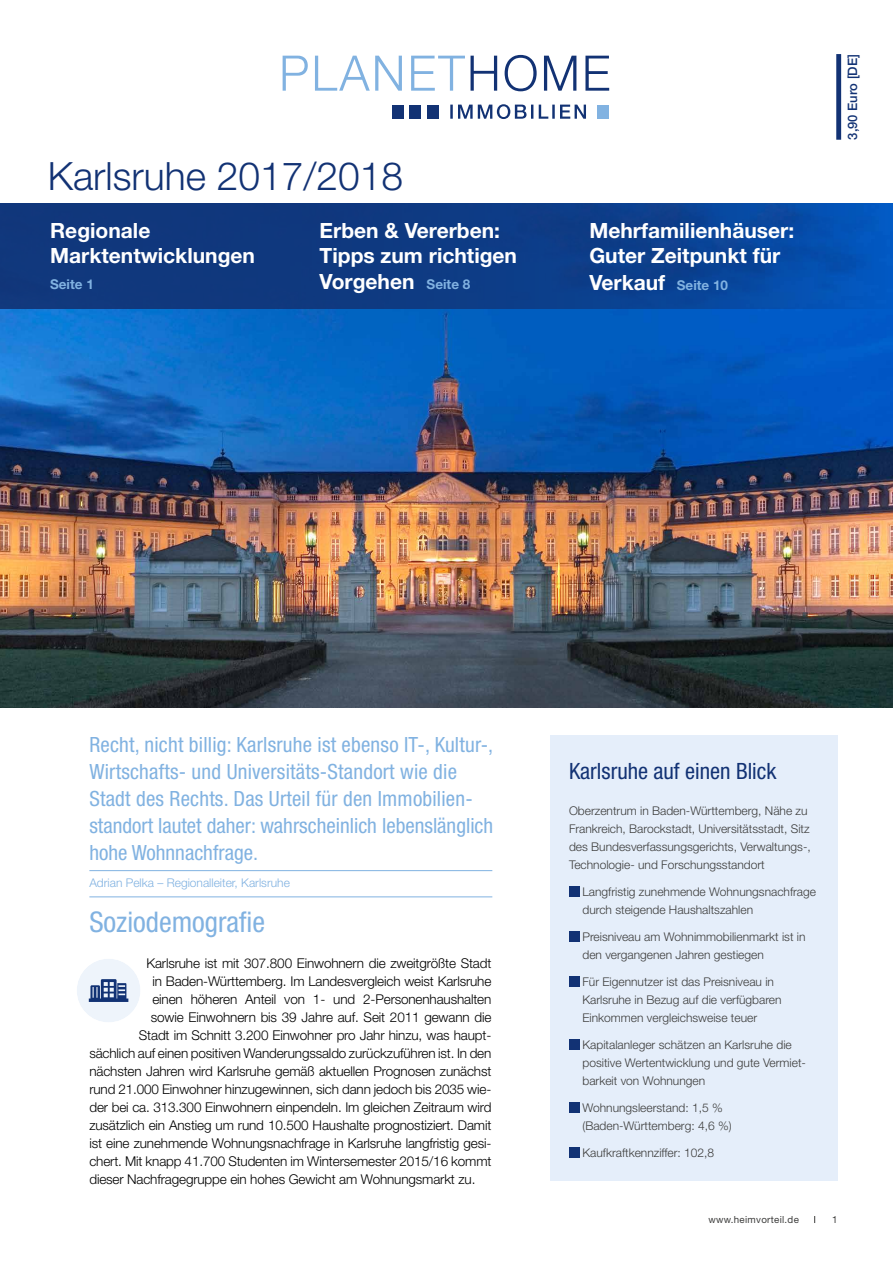
<style>
.page{position:relative;width:893px;height:1263px;background:#fff}
.page>*{position:absolute;margin:0;border:0;box-sizing:border-box;transform-origin:0 0}
.t1{font:300 39px "Helvetica Neue LT Std";color:#123274}
.t2{font:condensed 28.5px "Helvetica Neue LT Std";color:#81b2e1}
.t3{font:condensed 22.5px "Helvetica Neue LT Std";color:#123274}
.t4{font:condensed 21px/27px "Helvetica Neue LT Std";letter-spacing:.01em;color:#81b2e1}
.t5{font:700 21px/25.7px "Helvetica Neue LT Std";color:#fff}
.t6{font:300 13.5px "Helvetica Neue LT Std";letter-spacing:-.01em;color:#000}
.t7{font:700 13.5px "Helvetica Neue LT Std";color:#81b2e1}
.t8{font:500 13.05px "Helvetica Neue LT Std";color:#123274}
.t9{font:300 12px/18px "Helvetica Neue LT Std";color:#3c3c3b}
.t10{font:300 12px "Helvetica Neue LT Std";color:#81b2e1}
.t11{font:9.75px "Helvetica Neue LT Std";letter-spacing:.03em;color:#3c3c3b}
.s1{font-size:13.5px;color:#81b2e1}
</style>
<div class="page">
<div style="left:77px;top:959px;width:63px;height:63px;background:#eef4fb;border-radius:50%"></div>
<svg style="left:89px;top:979px;width:39px;height:23px"></svg>
<div style="left:550px;top:735px;width:288px;height:446px;background:#e5eefa"></div>
<div style="left:569px;top:886px;width:10px;height:10px;background:#123274"></div>
<div style="left:569px;top:931px;width:10px;height:10px;background:#123274"></div>
<div style="left:569px;top:976px;width:10px;height:10px;background:#123274"></div>
<div style="left:569px;top:1039px;width:10px;height:10px;background:#123274"></div>
<div style="left:569px;top:1102px;width:10px;height:10px;background:#123274"></div>
<div style="left:569px;top:1147px;width:10px;height:10px;background:#123274"></div>
<hr style="left:89px;top:870px;width:403px;height:1px;background:#81b2e1">
<hr style="left:89px;top:896px;width:403px;height:1px;background:#81b2e1">
<img style="left:0;top:309px;width:893px;height:398px">
<div style="left:836px;top:54px;width:5px;height:86px;background:#123274"></div>
<svg style="left:471px;top:55px;width:138px;height:36px"></svg>
<svg style="left:283px;top:56px;width:182px;height:35px"></svg>
<div style="left:597px;top:105px;width:12px;height:14px;background:#81b2e1"></div>
<div style="left:392px;top:105px;width:12px;height:14px;background:#123274"></div>
<div style="left:409px;top:105px;width:12px;height:14px;background:#123274"></div>
<div style="left:427px;top:105px;width:12px;height:14px;background:#123274"></div>
<svg style="left:450px;top:104px;width:136px;height:15px"></svg>
<svg style="left:0;top:203px;width:893px;height:106px;background:#0c3e8b"></svg>
<h1 class="t1" style="left:48px;top:152px;width:357px">Karlsruhe 2017/2018</h1>
<h3 class="t5" style="left:320px;top:217px;width:199px">Erben &amp; Vererben:<br>Tipps zum richtigen<br>Vorgehen <span class="s1">Seite 8</span></h3>
<h3 class="t5" style="left:589px;top:217px;width:206px;line-height:26.1px">Mehrfamilienhäuser:<br>Guter Zeitpunkt für<br>Verkauf <span class="s1">Seite 10</span></h3>
<h3 class="t5" style="left:50px;top:217px;width:206px;line-height:25.2px">Regionale<br>Marktentwicklungen</h3>
<p class="t7" style="left:50px;top:276px;width:45px">Seite 1</p>
<p class="t8" style="left:845px;top:140px;width:87px;rotate:-90deg">3,90 Euro [DE]</p>
<h3 class="t4" style="left:89px;top:731px;width:405px">Recht, nicht billig: Karlsruhe ist ebenso IT-, Kultur-, Wirtschafts- und Universitäts-Standort wie die Stadt des Rechts. Das Urteil für den Immobilien&shy;standort lautet daher: wahrscheinlich lebenslänglich hohe Wohnnachfrage.</h3>
<p class="t10" style="left:89px;top:876px;width:202px">Adrian Pelka – Regionalleiter, Karlsruhe</p>
<h2 class="t2" style="left:89px;top:906px;width:177px">Soziodemografie</h2>
<p class="t6" style="left:146px;top:955px;width:347px">Karlsruhe ist mit 307.800 Einwohnern die zweitgrößte Stadt</p>
<p class="t6" style="left:152px;top:973px;width:341px">in Baden-Württemberg. Im Landesvergleich weist Karlsruhe</p>
<p class="t6" style="left:152px;top:991px;width:341px">einen höheren Anteil von 1- und 2-Personenhaushalten</p>
<p class="t6" style="left:151px;top:1009px;width:342px">sowie Einwohnern bis 39 Jahre auf. Seit 2011 gewann die</p>
<p class="t6" style="left:139px;top:1027px;width:354px">Stadt im Schnitt 3.200 Einwohner pro Jahr hinzu, was haupt-</p>
<p class="t6" style="left:89px;top:1045px;width:403px">sächlich auf einen positiven Wanderungssaldo zurückzuführen ist. In den</p>
<p class="t6" style="left:89px;top:1063px;width:404px">nächsten Jahren wird Karlsruhe gemäß aktuellen Prognosen zunächst</p>
<p class="t6" style="left:89px;top:1081px;width:403px">rund 21.000 Einwohner hinzugewinnen, sich dann jedoch bis 2035 wie-</p>
<p class="t6" style="left:89px;top:1099px;width:404px">der bei ca. 313.300 Einwohnern einpendeln. Im gleichen Zeitraum wird</p>
<p class="t6" style="left:89px;top:1117px;width:404px">zusätzlich ein Anstieg um rund 10.500 Haushalte prognostiziert. Damit</p>
<p class="t6" style="left:89px;top:1135px;width:404px">ist eine zunehmende Wohnungsnachfrage in Karlsruhe langfristig gesi-</p>
<p class="t6" style="left:89px;top:1153px;width:404px">chert. Mit knapp 41.700 Studenten im Wintersemester 2015/16 kommt</p>
<p class="t6" style="left:89px;top:1171px;width:388px">dieser Nachfragegruppe ein hohes Gewicht am Wohnungsmarkt zu.</p>
<h3 class="t3" style="left:569px;top:758px;width:209px">Karlsruhe auf einen Blick</h3>
<p class="t9" style="left:569px;top:802px;width:243px">Oberzentrum in Baden-Württemberg, Nähe zu Frankreich, Barockstadt, Universitätsstadt, Sitz des Bundesverfassungsgerichts, Verwaltungs-, Technologie- und Forschungsstandort</p>
<p class="t9" style="left:582px;top:883px;width:235px">Langfristig zunehmende Wohnungsnachfrage durch steigende Haushaltszahlen</p>
<p class="t9" style="left:582px;top:928px;width:225px">Preisniveau am Wohnimmobilienmarkt ist in den vergangenen Jahren gestiegen</p>
<p class="t9" style="left:582px;top:973px;width:201px">Für Eigennutzer ist das Preisniveau in<br>Karlsruhe in Bezug auf die verfügbaren<br>Einkommen vergleichsweise teuer</p>
<p class="t9" style="left:582px;top:1036px;width:225px">Kapitalanleger schätzen an Karlsruhe die positive Wertentwicklung und gute Vermiet&shy;barkeit von Wohnungen</p>
<p class="t9" style="left:582px;top:1099px;width:151px">Wohnungsleerstand: 1,5 % (Baden-Württemberg: 4,6 %)</p>
<p class="t9" style="left:582px;top:1144px;width:133px">Kaufkraftkennziffer: 102,8</p>
<p class="t11" style="left:708px;top:1214px;width:92px">www.heimvorteil.de</p>
<p class="t11" style="left:832px;top:1214px;width:7px">1</p>
</div>
